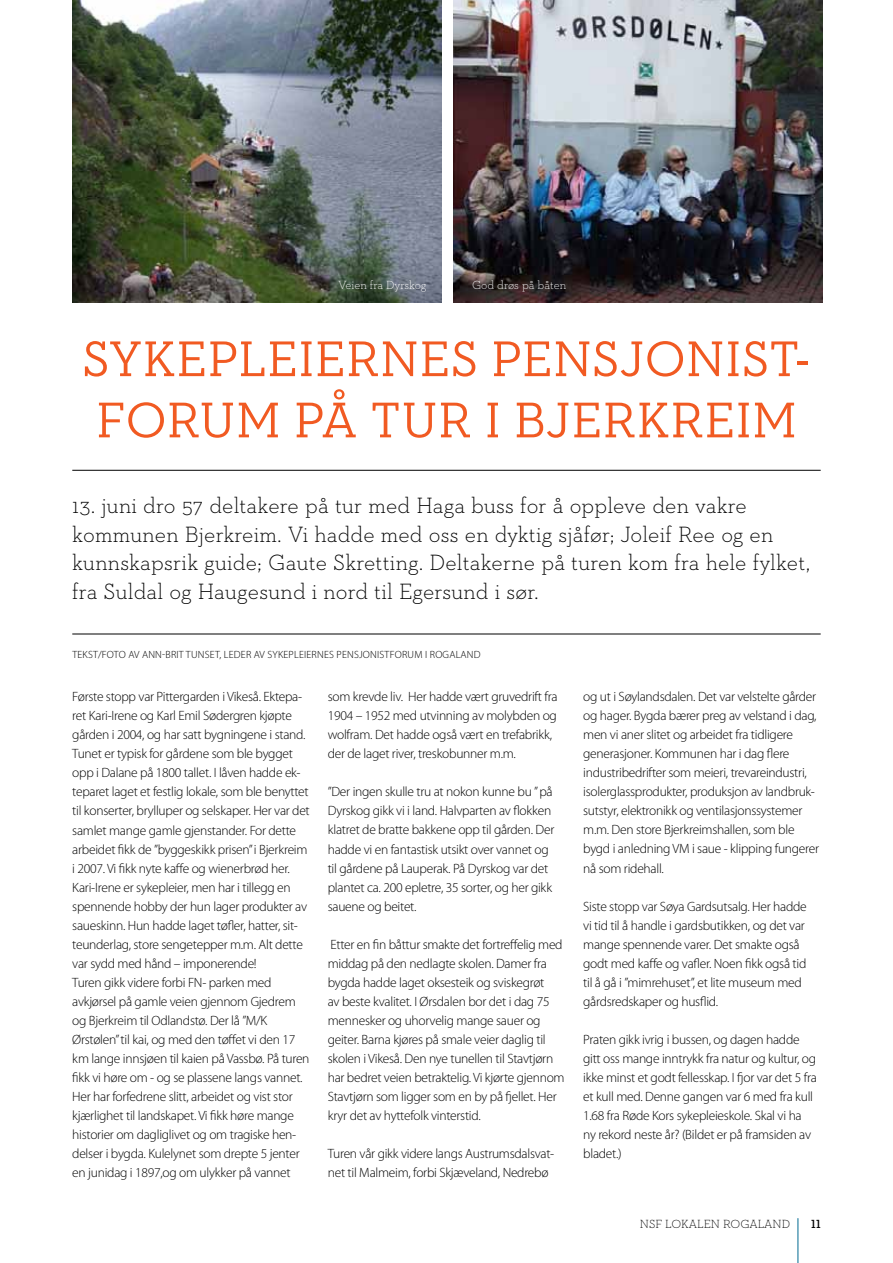
<style>
.page{position:relative;width:893px;height:1263px;background:#fff}
.page>*{position:absolute;margin:0;border:0;box-sizing:border-box;transform-origin:0 0}
.t1{font:51px "Neutraface Slab Text";letter-spacing:.01em;color:#f15a22}
.t2{font:300 22.5px/28.5px "Neutraface Slab Text";letter-spacing:.005em;color:#000}
.t3{font:300 13.5px/19px "Myriad Pro";letter-spacing:-.02em;color:#000}
.t4{font:300 12px "Neutraface Slab Text";letter-spacing:-.01em;color:#fff}
.t5{font:300 12px "Neutraface Slab Text";letter-spacing:-.005em;color:#000}
.t6{font:600 12px "Neutraface Slab Text";color:#000}
.t7{font:300 10.5px "Myriad Pro";letter-spacing:.02em;color:#000}
</style>
<div class="page">
<hr style="left:72px;top:634px;width:749px;height:1px;background:#000">
<hr style="left:72px;top:470px;width:749px;height:1px;background:#000">
<img style="left:72px;top:0;width:369px;height:303px">
<img style="left:454px;top:0;width:369px;height:303px">
<hr style="left:797px;top:1218px;width:1px;height:45px;background:#006991">
<p class="t4" style="left:339px;top:278px;width:89px">Veien fra Dyrskog</p>
<p class="t4" style="left:472px;top:278px;width:96px">God drøs på båten</p>
<h1 class="t1" style="left:82px;top:327px;width:506px">SYKEPLEIERNES PENSJON</h1>
<h1 class="t1" style="left:725px;top:327px;width:87px">IST-</h1>
<h1 class="t1" style="left:96px;top:388px;width:35px">FOR</h1>
<h1 class="t1" style="left:199px;top:388px;width:437px">UM PÅ TUR I BJERKR</h1>
<h1 class="t1" style="left:704px;top:388px;width:88px">EIM</h1>
<p class="t2" style="left:72px;top:491px;width:740px">13. juni dro 57 deltakere på tur med Haga buss for å oppleve den vakre kommunen Bjerkreim. Vi hadde med oss en dyktig sjåfør; Joleif Ree og en kunnskapsrik guide; Gaute Skretting. Deltakerne på turen kom fra hele fylket, fra Suldal og Haugesund i nord til Egersund i sør.</p>
<p class="t7" style="left:72px;top:649px;width:7px">tekst</p>
<p class="t7" style="left:98px;top:649px;width:11px">/foto</p>
<p class="t7" style="left:128px;top:649px;width:70px">av Ann-Brit Tunset</p>
<p class="t7" style="left:220px;top:649px;width:11px">, leder</p>
<p class="t7" style="left:254px;top:649px;width:25px">av Sykepleiernes</p>
<p class="t7" style="left:337px;top:649px;width:7px">pensjonistforum</p>
<p class="t7" style="left:425px;top:649px;width:18px">i Rogaland</p>
<p class="t3" style="left:72px;top:687px;width:239px">Første stopp var Pittergarden i Vikeså. Ektepa&shy;ret Kari-Irene og Karl Emil Sødergren kjøpte gården i 2004, og har satt bygningene i stand.<br>Tunet er typisk for gårdene som ble bygget opp i Dalane på 1800 tallet. I låven hadde ek&shy;teparet laget et festlig lokale, som ble benyttet til konserter, brylluper og selskaper. Her var det samlet mange gamle gjenstander. For dette arbeidet fikk de ”byggeskikk prisen” i Bjerkreim i 2007. Vi fikk nyte kaffe og wienerbrød her.<br>Kari-Irene er sykepleier, men har i tillegg en spennende hobby der hun lager produkter av saueskinn. Hun hadde laget tøfler, hatter, sit&shy;teunderlag, store sengetepper m.m. Alt dette var sydd med hånd – imponerende!<br>Turen gikk videre forbi FN- parken med avkjørsel på gamle veien gjennom Gjedrem og Bjerkreim til Odlandstø. Der lå ”M/K Ørstølen” til kai, og med den tøffet vi den 17 km lange innsjøen til kaien på Vassbø. På turen fikk vi høre om - og se plassene langs vannet.<br>Her har forfedrene slitt, arbeidet og vist stor kjærlighet til landskapet. Vi fikk høre mange historier om dagliglivet og om tragiske hen&shy;delser i bygda. Kulelynet som drepte 5 jenter en junidag i 1897,og om ulykker på vannet</p>
<p class="t3" style="left:328px;top:687px;width:231px">som krevde liv. Her hadde vært gruvedrift fra 1904 – 1952 med utvinning av molybden og wolfram. Det hadde også vært en trefabrikk, der de laget river, treskobunner m.m.</p>
<p class="t3" style="left:328px;top:782px;width:228px">”Der ingen skulle tru at nokon kunne bu ” på Dyrskog gikk vi i land. Halvparten av flokken klatret de bratte bakkene opp til gården. Der hadde vi en fantastisk utsikt over vannet og til gårdene på Lauperak. På Dyrskog var det plantet ca. 200 epletre, 35 sorter, og her gikk sauene og beitet.</p>
<p class="t3" style="left:328px;top:935px;width:238px">Etter en fin båttur smakte det fortreffelig med middag på den nedlagte skolen. Damer fra bygda hadde laget oksesteik og sviskegrøt<br>av beste kvalitet. I Ørsdalen bor det i dag 75 mennesker og uhorvelig mange sauer og geiter. Barna kjøres på smale veier daglig til skolen i Vikeså. Den nye tunellen til Stavtjørn har bedret veien betraktelig. Vi kjørte gjennom Stavtjørn som ligger som en by på fjellet. Her kryr det av hyttefolk vinterstid.</p>
<p class="t3" style="left:328px;top:1144px;width:228px">Turen vår gikk videre langs Austrumsdalsvat&shy;net til Malmeim, forbi Skjæveland, Nedrebø</p>
<p class="t3" style="left:583px;top:687px;width:237px">og ut i Søylandsdalen. Det var velstelte gårder og hager. Bygda bærer preg av velstand i dag, men vi aner slitet og arbeidet fra tidligere generasjoner. Kommunen har i dag flere industribedrifter som meieri, trevareindustri, isolerglassprodukter, produksjon av landbruk&shy;sutstyr, elektronikk og ventilasjonssystemer m.m. Den store Bjerkreimshallen, som ble bygd i anledning VM i saue - klipping fungerer nå som ridehall.</p>
<p class="t3" style="left:583px;top:897px;width:225px">Siste stopp var Søya Gardsutsalg. Her hadde vi tid til å handle i gardsbutikken, og det var mange spennende varer. Det smakte også godt med kaffe og vafler. Noen fikk også tid til å gå i ”mimrehuset”, et lite museum med gårdsredskaper og husflid.</p>
<p class="t3" style="left:583px;top:1030px;width:235px">Praten gikk ivrig i bussen, og dagen hadde gitt oss mange inntrykk fra natur og kultur, og ikke minst et godt fellesskap. I fjor var det 5 fra et kull med. Denne gangen var 6 med fra kull 1.68 fra Røde Kors sykepleieskole. Skal vi ha ny rekord neste år? (Bildet er på framsiden av bladet.)</p>
<p class="t5" style="left:640px;top:1216px;width:152px">NSF LOKALEN ROGALAND</p>
<p class="t6" style="left:811px;top:1216px;width:11px">11</p>
</div>
